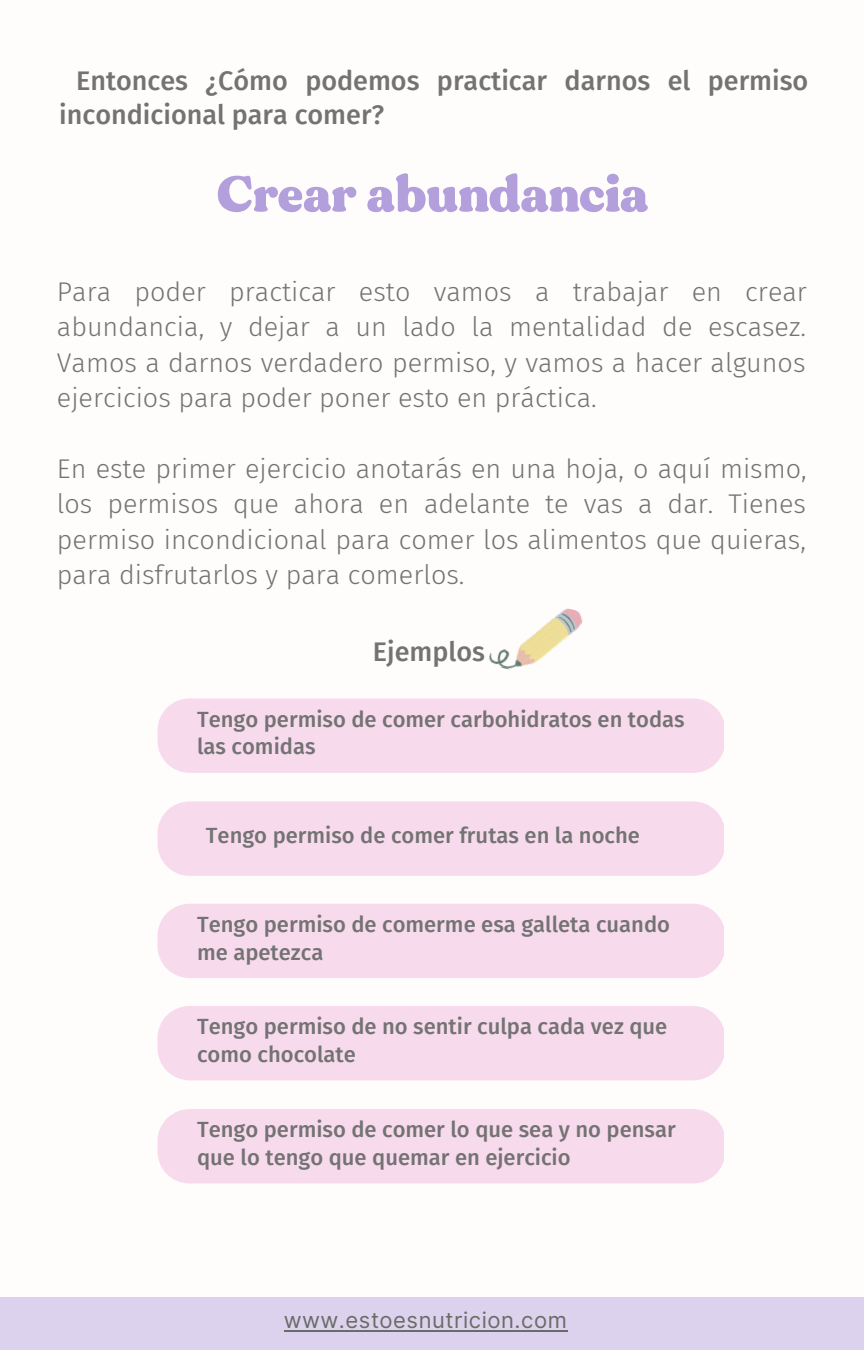
<style>
.page{position:relative;width:864px;height:1350px;background:#fff}
.page>*{position:absolute;margin:0;border:0;box-sizing:border-box;transform-origin:0 0}
.t1{font:50.62px "MADE Gentle";color:#b29fdb}
.t2{font:300 27px/35.6px "Fira Sans";color:#737373;text-align:justify}
.t3{font:500 27px/33.8px "Fira Sans";color:#737373}
.t4{font:500 22.05px/27.7px "Fira Sans";color:#737373}
.t5{font:22.05px "Inter";letter-spacing:.025em;color:#6a6c68}
</style>
<div class="page">
<div style="left:0;top:1297px;width:864px;height:53px;background:#dcd2ed"></div>
<hr style="left:284px;top:1330px;width:283px;height:2px;background:#6a6c68">
<div style="left:157px;top:698px;width:567px;height:75px;background:#f8daed"></div>
<img style="left:489px;top:608px;width:94px;height:62px">
<div style="left:157px;top:801px;width:567px;height:75px;background:#f8daed"></div>
<div style="left:157px;top:904px;width:567px;height:74px;background:#f8daed"></div>
<div style="left:157px;top:1006px;width:567px;height:74px;background:#f8daed"></div>
<div style="left:157px;top:1109px;width:567px;height:75px;background:#f8daed"></div>
<p class="t3" style="left:59px;top:64px;width:751px;text-indent:17px">Entonces ¿Cómo podemos practicar darnos el permiso incondicional para comer?</p>
<h1 class="t1" style="left:217px;top:162px;width:433px">Crear abundancia</h1>
<p class="t2" style="left:57px;top:274px;width:752px">Para poder practicar esto vamos a trabajar en crear abundancia, y dejar a un lado la mentalidad de escasez.<br>Vamos a darnos verdadero permiso, y vamos a hacer algunos ejercicios para poder poner esto en práctica.</p>
<p class="t2" style="left:57px;top:451px;width:751px">En este primer ejercicio anotarás en una hoja, o aquí mismo, los permisos que ahora en adelante te vas a dar. Tienes permiso incondicional para comer los alimentos que quieras, para disfrutarlos y para comerlos.</p>
<p class="t3" style="left:373px;top:635px;width:114px">Ejemplos</p>
<p class="t4" style="left:197px;top:705px;width:489px">Tengo permiso de comer carbohidratos en todas las comidas</p>
<p class="t4" style="left:206px;top:822px;width:436px">Tengo permiso de comer frutas en la noche</p>
<p class="t4" style="left:197px;top:911px;width:474px">Tengo permiso de comerme esa galleta cuando me apetezca</p>
<p class="t4" style="left:197px;top:1013px;width:472px">Tengo permiso de no sentir culpa cada vez que como chocolate</p>
<p class="t4" style="left:197px;top:1116px;width:480px">Tengo permiso de comer lo que sea y no pensar que lo tengo que quemar en ejercicio</p>
<p class="t5" style="left:284px;top:1307px;width:285px">www.estoesnutricion.com</p>
</div>
